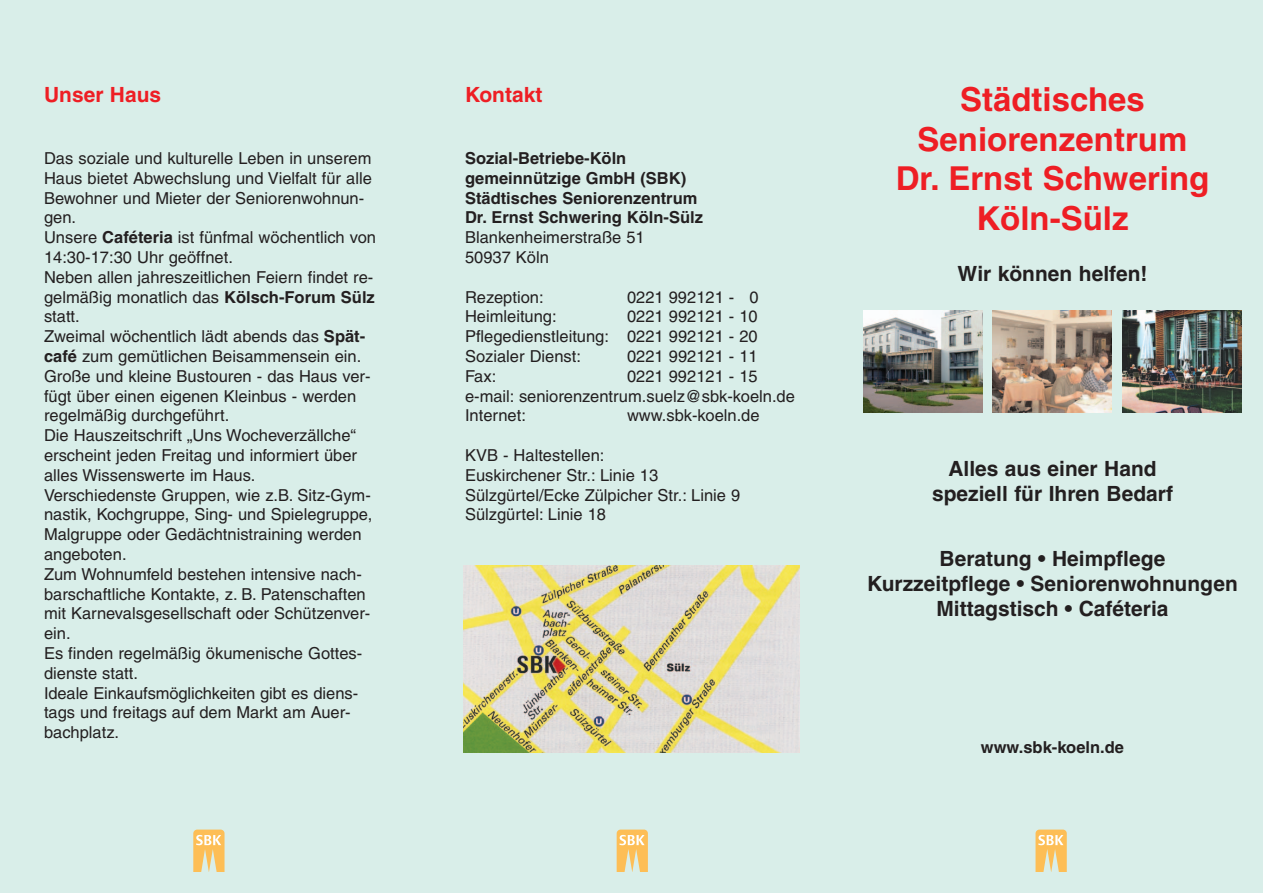
<style>
.page{position:relative;width:1263px;height:893px;background:#d9eee9}
.page>*{position:absolute;margin:0;border:0;box-sizing:border-box;transform-origin:0 0}
.t1{font:700 33px/39.6px "Helvetica";color:#ee1e24;text-align:center}
.t2{font:700 21px/25.2px "Helvetica";color:#231f20;text-align:center}
.t3{font:700 21px "Helvetica";color:#ee1e24}
.t4{font:16.5px/19.8px "Helvetica";color:#231f20}
.t5{font:700 16.5px/19.8px "Helvetica";color:#231f20}
.s1{font-weight:700}
</style>
<div class="page">
<svg style="left:193px;top:829px;width:32px;height:43px"></svg>
<svg style="left:617px;top:829px;width:31px;height:43px"></svg>
<svg style="left:1035px;top:829px;width:32px;height:43px"></svg>
<img style="left:1123px;top:310px;width:119px;height:102px">
<img style="left:993px;top:310px;width:119px;height:102px">
<img style="left:863px;top:310px;width:119px;height:102px">
<img style="left:463px;top:566px;width:336px;height:187px">
<p class="t3" style="left:44px;top:87px;width:119px">Unser Haus</p>
<p class="t4" style="left:44px;top:150px;width:333px">Das soziale und kulturelle Leben in unserem Haus bietet Abwechslung und Vielfalt für alle Bewohner und Mieter der Seniorenwohnun&shy;gen.<br>Unsere <span class="s1">Caféteria</span> ist fünfmal wöchentlich von 14:30-17:30 Uhr geöffnet.<br>Neben allen jahreszeitlichen Feiern findet re&shy;gelmäßig monatlich das <span class="s1">Kölsch-Forum Sülz </span>statt.<br>Zweimal wöchentlich lädt abends das <span class="s1">Spät&shy;café</span> zum gemütlichen Beisammensein ein.<br>Große und kleine Bustouren - das Haus ver&shy;fügt über einen eigenen Kleinbus - werden regelmäßig durchgeführt.<br>Die Hauszeitschrift „Uns Wocheverzällche“ erscheint jeden Freitag und informiert über alles Wissenswerte im Haus.<br>Verschiedenste Gruppen, wie z.B. Sitz-Gym&shy;nastik, Kochgruppe, Sing- und Spielegruppe, Malgruppe oder Gedächtnistraining werden angeboten.<br>Zum Wohnumfeld bestehen intensive nach&shy;barschaftliche Kontakte, z. B. Patenschaften mit Karnevalsgesellschaft oder Schützenver&shy;ein.<br>Es finden regelmäßig ökumenische Gottes&shy;dienste statt.<br>Ideale Einkaufsmöglichkeiten gibt es diens&shy;tags und freitags auf dem Markt am Auer&shy;bachplatz.</p>
<p class="t3" style="left:465px;top:87px;width:79px">Kontakt</p>
<p class="t5" style="left:465px;top:149px;width:239px">Sozial-Betriebe-Köln gemeinnützige GmbH (SBK)<br>Städtisches Seniorenzentrum<br>Dr. Ernst Schwering Köln-Sülz</p>
<p class="t4" style="left:465px;top:229px;width:181px">Blankenheimerstraße 51<br>50937 Köln</p>
<p class="t4" style="left:465px;top:288px;width:80px">Rezeption:</p>
<p class="t4" style="left:627px;top:288px;width:133px">0221 992121 - 0</p>
<p class="t4" style="left:465px;top:308px;width:93px">Heimleitung:</p>
<p class="t4" style="left:465px;top:308px;width:294px;text-align:justify;text-indent:162px">0221 992121 - 10<br>Pflegedienstleitung: 0221 992121 - 20<br>Sozialer Dienst:</p>
<p class="t4" style="left:627px;top:348px;width:132px">0221 992121 - 11</p>
<p class="t4" style="left:465px;top:367px;width:33px">Fax:</p>
<p class="t4" style="left:465px;top:367px;width:331px;text-indent:162px">0221 992121 - 15 e-mail: seniorenzentrum.suelz@sbk-koeln.de<br>Internet:</p>
<p class="t4" style="left:627px;top:407px;width:134px">www.sbk-koeln.de</p>
<p class="t4" style="left:465px;top:447px;width:277px">KVB - Haltestellen:<br>Euskirchener Str.: Linie 13<br>Sülzgürtel/Ecke Zülpicher Str.: Linie 9<br>Sülzgürtel: Linie 18</p>
<h1 class="t1" style="left:896px;top:82px;width:315px">Städtisches<br>Seniorenzentrum<br>Dr. Ernst Schwering<br>Köln-Sülz</h1>
<p class="t2" style="left:957px;top:262px;width:191px">Wir können helfen!</p>
<p class="t2" style="left:932px;top:457px;width:242px">Alles aus einer Hand speziell für Ihren Bedarf</p>
<p class="t2" style="left:867px;top:547px;width:372px">Beratung • Heimpflege<br>Kurzzeitpflege • Seniorenwohnungen<br>Mittagstisch • Caféteria</p>
<p class="t5" style="left:981px;top:739px;width:145px">www.sbk-koeln.de</p>
</div>
